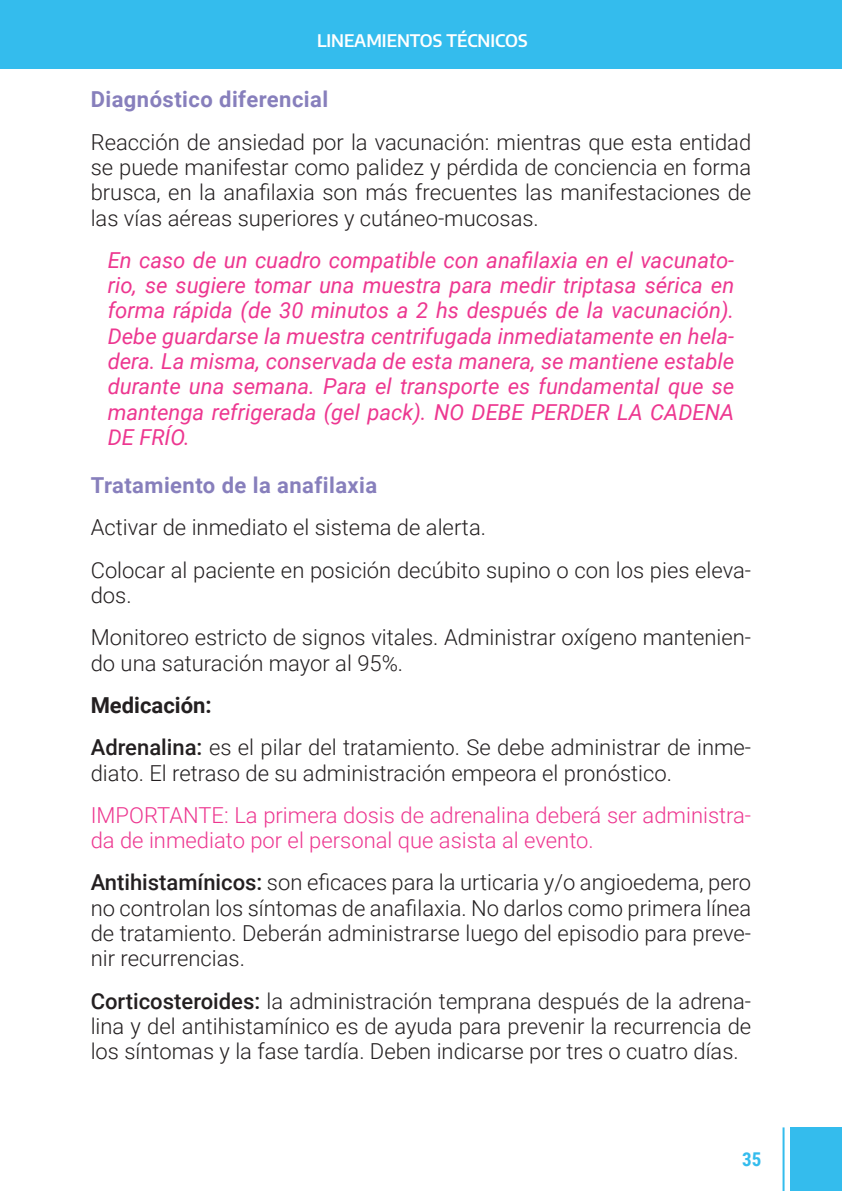
<style>
.page{position:relative;width:842px;height:1191px;background:#fff}
.page>*{position:absolute;margin:0;border:0;box-sizing:border-box;transform-origin:0 0}
.t1{font:300 22px/25.2px "Roboto";color:#231f20;text-align:justify}
.Destacado_2{font:italic 22px/25.2px "Roboto";color:#ed3790;text-align:justify}
.t2{font:300 22px/25.4px "Roboto";color:#ed3790}
.Suntitulo_2{font:700 22px "Roboto";letter-spacing:.02em;color:#877fbc}
.t3{font:700 22px "Roboto";color:#231f20}
.t4{font:700 19px "Roboto Condensed";color:#34bced}
.t5{font:600 17px "Encode Sans";color:#fff}
.s1{font-weight:500}
</style>
<div class="page">
<div style="left:0;top:0;width:842px;height:68px;background:#34bced"></div>
<div style="left:790px;top:1127px;width:52px;height:64px;background:#34bced"></div>
<hr style="left:782px;top:1127px;width:2px;height:64px;background:#34bced">
<p class="t5" style="left:317px;top:28px;width:212px">LINEAMIENTOS TÉCNICOS</p>
<p class="Suntitulo_2" style="left:91px;top:84px;width:239px">Diagnóstico diferencial</p>
<p class="t1" style="left:91px;top:128px;width:662px">Reacción de ansiedad por la vacunación: mientras que esta entidad se puede manifestar como palidez y pérdida de conciencia en forma brusca, en la anafilaxia son más frecuentes las manifestaciones de las vías aéreas superiores y cutáneo-mucosas.</p>
<p class="Destacado_2" style="left:108px;top:246px;width:628px">En caso de un cuadro compatible con anafilaxia en el vacunato&shy;rio, se sugiere tomar una muestra para medir triptasa sérica en forma rápida (de 30 minutos a 2 hs después de la vacunación).<br>Debe guardarse la muestra centrifugada inmediatamente en hela&shy;dera. La misma, conservada de esta manera, se mantiene estable durante una semana. Para el transporte es fundamental que se mantenga refrigerada (gel pack). NO DEBE PERDER LA CADENA DE FRÍO.</p>
<p class="Suntitulo_2" style="left:91px;top:470px;width:288px">Tratamiento de la anafilaxia</p>
<p class="t1" style="left:91px;top:514px;width:397px">Activar de inmediato el sistema de alerta.</p>
<p class="t1" style="left:91px;top:556px;width:662px">Colocar al paciente en posición decúbito supino o con los pies eleva&shy;dos.</p>
<p class="t1" style="left:91px;top:624px;width:662px">Monitoreo estricto de signos vitales. Administrar oxígeno mantenien&shy;do una saturación mayor al 95%.</p>
<p class="t3" style="left:91px;top:689px;width:122px">Medicación:</p>
<p class="t1" style="left:91px;top:734px;width:662px"><span class="s1">Adrenalina:</span> es el pilar del tratamiento. Se debe administrar de inme&shy;diato. El retraso de su administración empeora el pronóstico.</p>
<p class="t2" style="left:91px;top:801px;width:662px">IMPORTANTE: La primera dosis de adrenalina deberá ser administra&shy;da de inmediato por el personal que asista al evento.</p>
<p class="t1" style="left:91px;top:869px;width:662px"><span class="s1">Antihistamínicos:</span> son eficaces para la urticaria y/o angioedema, pero no controlan los síntomas de anafilaxia. No darlos como primera línea de tratamiento. Deberán administrarse luego del episodio para preve&shy;nir recurrencias.</p>
<p class="t1" style="left:91px;top:987px;width:662px"><span class="s1">Corticosteroides:</span> la administración temprana después de la adrena&shy;lina y del antihistamínico es de ayuda para prevenir la recurrencia de los síntomas y la fase tardía. Deben indicarse por tres o cuatro días.</p>
<p class="t4" style="left:742px;top:1146px;width:21px">35</p>
</div>
